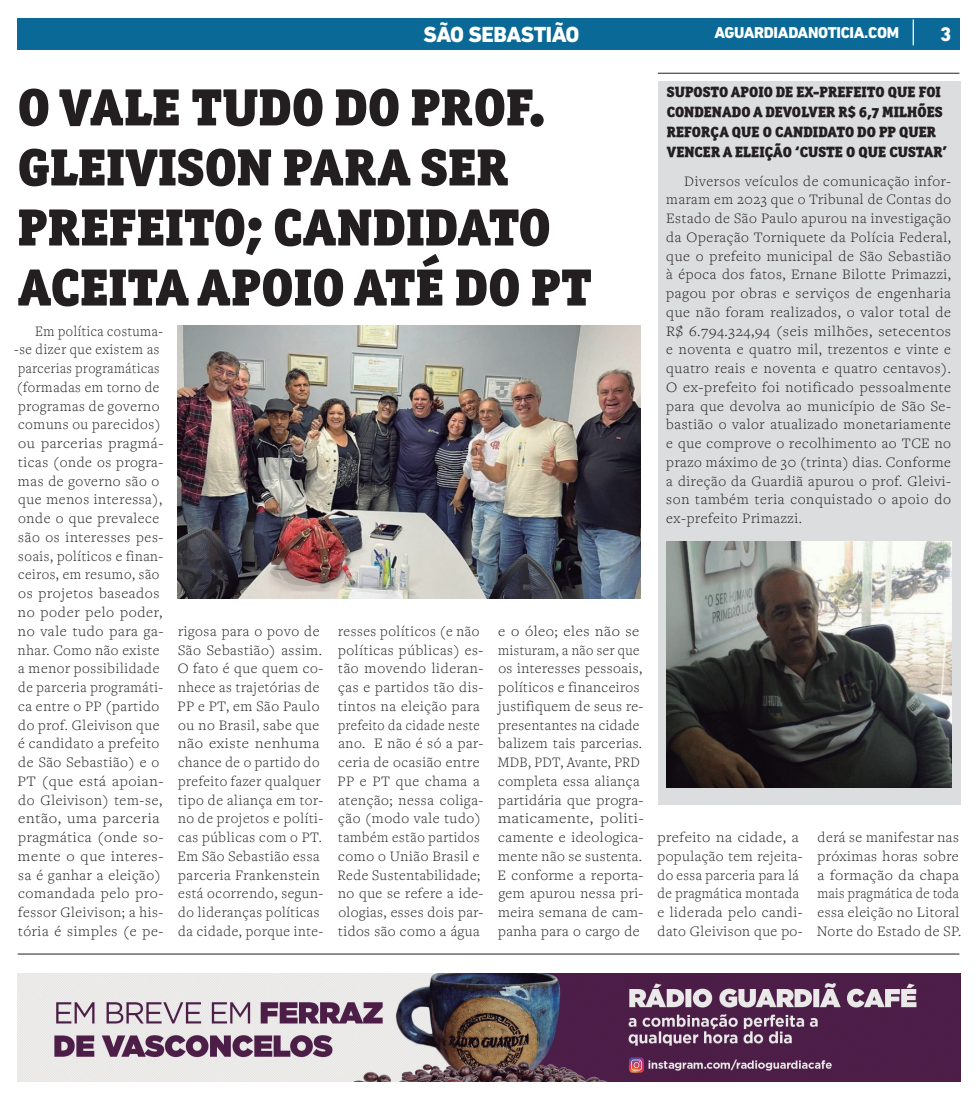
<style>
.page{position:relative;width:978px;height:1099px;background:#fff}
.page>*{position:absolute;margin:0;border:0;box-sizing:border-box;transform-origin:0 0}
.t1{font:52.5px/60px "Officina Ser Blk OSITCTT Black";color:#231f20}
.t2{font:800 22.25px "DIN Next LT Pro";letter-spacing:-.025em;color:#fff}
.t3{font:800 20px "DIN Next LT Pro";color:#fff}
.t4{font:800 16px "DIN Next LT Pro";letter-spacing:-.02em;color:#fff}
.t5{font:300 15px/18.8px "Freight Text Pro";letter-spacing:.04em;color:#231f20}
.t6{font:300 15px/18.8px "Freight Text Pro";letter-spacing:.04em;color:#231f20;scale:.92 1}
.t7{font:300 15px/18.8px "Freight Text Pro";letter-spacing:.04em;color:#231f20;scale:1.06 1}
.t8{font:15px/20px "Officina Ser Blk OSITCTT Black";color:#231f20}
</style>
<div class="page">
<div style="left:18px;top:18px;width:942px;height:32px;background:#0a6997"></div>
<svg style="left:913px;top:19px;width:1px;height:26px"></svg>
<div style="left:658px;top:81px;width:302px;height:723px;background:#dcdddf"></div>
<img style="left:17px;top:973px;width:944px;height:108px">
<hr style="left:18px;top:953px;width:941px;height:1px;background:#231f20">
<hr style="left:658px;top:73px;width:301px;height:1px;background:#231f20">
<img style="left:178px;top:326px;width:462px;height:272px">
<img style="left:666px;top:542px;width:285px;height:245px">
<h2 class="t2" style="left:424px;top:21px;width:157px">SÃO SEBASTIÃO</h2>
<p class="t4" style="left:714px;top:23px;width:186px">AGUARDIADANOTICIA.COM</p>
<h3 class="t3" style="left:940px;top:23px;width:13px">3</h3>
<h1 class="t1" style="left:18px;top:76px;width:576px">O VALE TUDO DO PROF.<br>GLEIVISON PARA SER<br>PREFEITO; CANDIDATO<br>ACEITA APOIO ATÉ DO PT</h1>
<p class="t8" style="left:667px;top:82px;width:282px">SUPOSTO APOIO DE EX-PREFEITO QUE FOI CONDENADO A DEVOLVER R$ 6,7 MILHÕES REFORÇA QUE O CANDIDATO DO PP QUER VENCER A ELEIÇÃO ‘CUSTE O QUE CUSTAR’</p>
<p class="t6" style="left:14px;top:321px;width:164px;text-indent:21px">Em política costuma--se dizer que existem as parcerias programáticas (formadas em torno de programas de governo comuns ou parecidos) ou parcerias pragmá&shy;ticas (onde os progra&shy;mas de governo são o que menos interessa), onde o que prevalece são os interesses pes&shy;soais, políticos e finan&shy;ceiros, em resumo, são os projetos baseados no poder pelo poder, no vale tudo para ga&shy;nhar. Como não existe a menor possibilidade de parceria programáti&shy;ca entre o PP (partido do prof. Gleivison que é candidato a prefeito de São Sebastião) e o<br>PT (que está apoian&shy;do Gleivison) tem-se, então, uma parceria pragmática (onde so&shy;mente o que interes&shy;sa é ganhar a eleição) comandada pelo pro&shy;fessor Gleivison; a his&shy;tória é simples (e pe-</p>
<p class="t5" style="left:666px;top:171px;width:286px;text-align:justify;text-indent:18px">Diversos veículos de comunicação infor&shy;maram em 2023 que o Tribunal de Contas do Estado de São Paulo apurou na investigação da Operação Torniquete da Polícia Federal, que o prefeito municipal de São Sebastião à época dos fatos, Ernane Bilotte Primazzi, pagou por obras e serviços de engenharia que não foram realizados, o valor total de R$ 6.794.324,94 (seis milhões, setecentos e noventa e quatro mil, trezentos e vinte e quatro reais e noventa e quatro centavos).<br>O ex-prefeito foi notificado pessoalmente para que devolva ao município de São Se&shy;bastião o valor atualizado monetariamente e que comprove o recolhimento ao TCE no prazo máximo de 30 (trinta) dias. Conforme a direção da Guardiã apurou o prof. Gleivi&shy;son também teria conquistado o apoio do ex-prefeito Primazzi.</p>
<p class="t5" style="left:178px;top:621px;width:147px">rigosa para o povo de<br>São Sebastião) assim.<br>O fato é que quem co&shy;nhece as trajetórias de<br>PP e PT, em São Paulo ou no Brasil, sabe que não existe nenhuma chance de o partido do prefeito fazer qualquer tipo de aliança em tor&shy;no de projetos e políti&shy;cas públicas com o PT.<br>Em São Sebastião essa parceria Frankenstein está ocorrendo, segun&shy;do lideranças políticas da cidade, porque inte-</p>
<p class="t5" style="left:338px;top:621px;width:147px">resses políticos (e não políticas públicas) es&shy;tão movendo lideran&shy;ças e partidos tão dis&shy;tintos na eleição para prefeito da cidade neste ano. E não é só a par&shy;ceria de ocasião entre<br>PP e PT que chama a atenção; nessa coliga&shy;ção (modo vale tudo) também estão partidos como o União Brasil e<br>Rede Sustentabilidade; no que se refere a ide&shy;ologias, esses dois par&shy;tidos são como a água</p>
<p class="t7" style="left:498px;top:621px;width:139px">e o óleo; eles não se misturam, a não ser que os interesses pessoais, políticos e financeiros justifiquem de seus re&shy;presentantes na cidade balizem tais parcerias.<br>MDB, PDT, Avante, PRD completa essa aliança partidária que progra&shy;maticamente, politi&shy;camente e ideologica&shy;mente não se sustenta.<br>E conforme a reporta&shy;gem apurou nessa pri&shy;meira semana de cam&shy;panha para o cargo de</p>
<p class="t7" style="left:657px;top:827px;width:139px">prefeito na cidade, a população tem rejeita&shy;do essa parceria para lá de pragmática montada e liderada pelo candi&shy;dato Gleivison que po-</p>
<p class="t5" style="left:817px;top:827px;width:146px">derá se manifestar nas próximas horas sobre a formação da chapa mais pragmática de toda essa eleição no Litoral<br>Norte do Estado de SP.</p>
</div>
